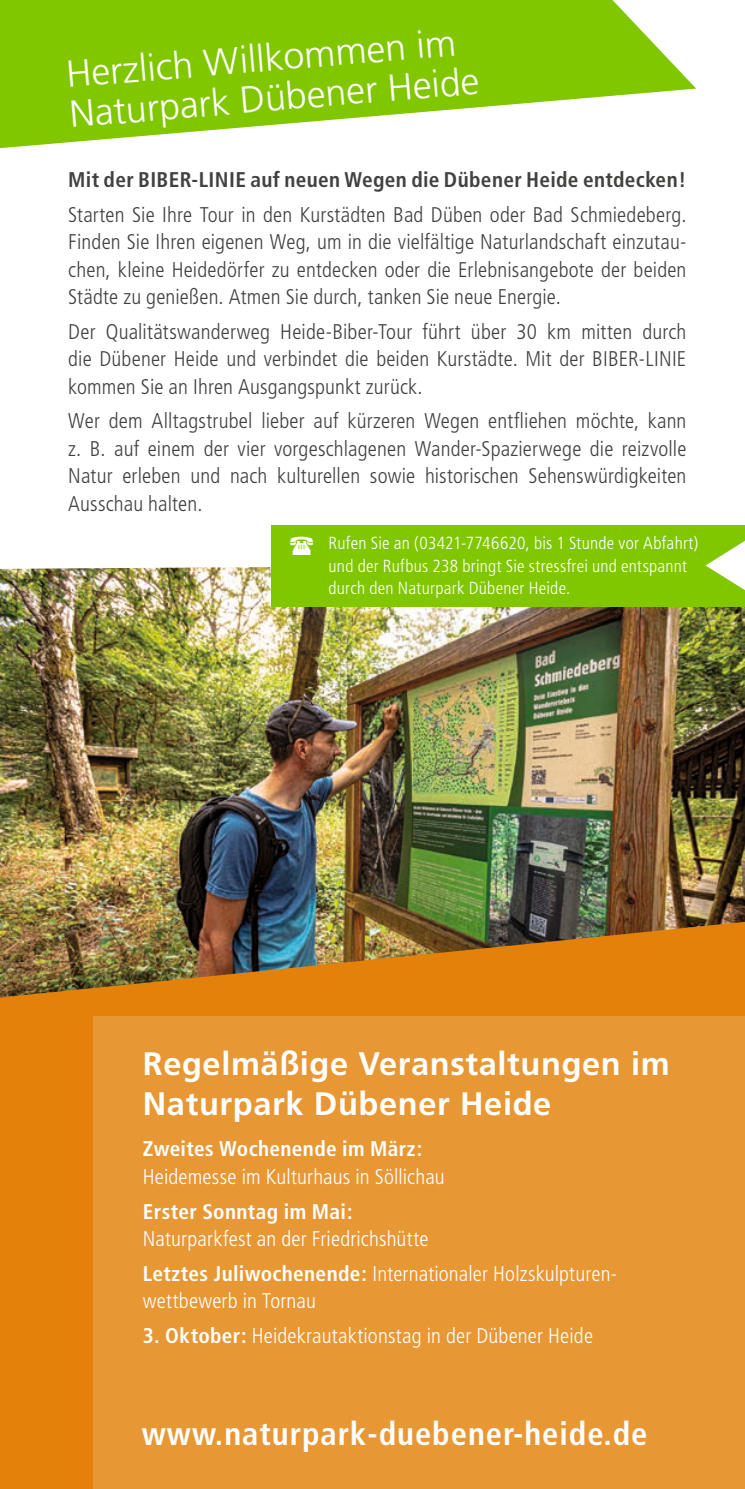
<style>
.page{position:relative;width:745px;height:1489px;background:#fff}
.page>*{position:absolute;margin:0;border:0;box-sizing:border-box;transform-origin:0 0}
.t1{font:300 37.5px/40px "Frutiger";color:#fff}
.t2{font:700 32.5px/40px "Frutiger";letter-spacing:.02em;color:#fff}
.t3{font:700 condensed 32.5px "Frutiger";letter-spacing:.03em;color:#fff}
.Fliesstext{font:300 condensed 21.25px/27.5px "Frutiger";letter-spacing:.005em;color:#414140;text-align:justify}
.Fliesstext-2{font:300 condensed 21.25px/27.5px "Frutiger";letter-spacing:.01em;color:#fff}
.Fliesstext-3{font:700 condensed 21.25px "Frutiger";letter-spacing:.015em;color:#414140}
.Fliesstext-4{font:300 condensed 17.5px/22.5px "Frutiger";letter-spacing:.015em;color:#fff}
.s1{font-weight:700}
</style>
<div class="page">
<img style="left:0;top:564px;width:744px;height:357px">
<img style="left:0;top:921px;width:744px;height:567px">
<svg style="left:0;top:0;width:695px;height:148px;fill:#80c700"></svg>
<div style="left:93px;top:1016px;width:651px;height:472px;background:#e89735"></div>
<div style="left:272px;top:525px;width:472px;height:81px;background:#80c700"></div>
<svg style="left:705px;top:541px;width:39px;height:49px"></svg>
<p class="t1" style="left:64px;top:55px;width:412px;rotate:-5deg">Herzlich Willkommen im<br>Naturpark Dübener Heide</p>
<p class="Fliesstext-3" style="left:68px;top:167px;width:619px">Mit der BIBER-LINIE auf neuen Wegen die Dübener Heide entdecken!</p>
<p class="Fliesstext" style="left:68px;top:201px;width:619px">Starten Sie Ihre Tour in den Kurstädten Bad Düben oder Bad Schmiedeberg.<br>Finden Sie Ihren eigenen Weg, um in die vielfältige Naturlandschaft einzutau&shy;chen, kleine Heidedörfer zu entdecken oder die Erlebnisangebote der beiden Städte zu genießen. Atmen Sie durch, tanken Sie neue Energie.</p>
<p class="Fliesstext" style="left:68px;top:318px;width:619px">Der Qualitätswanderweg Heide-Biber-Tour führt über 30 km mitten durch die Dübener Heide und verbindet die beiden Kurstädte. Mit der BIBER-LINIE kommen Sie an Ihren Ausgangspunkt zurück.</p>
<p class="Fliesstext" style="left:68px;top:407px;width:619px">Wer dem Alltagstrubel lieber auf kürzeren Wegen entfliehen möchte, kann z. B. auf einem der vier vorgeschlagenen Wander-Spazierwege die reizvolle Natur erleben und nach kulturellen sowie historischen Sehenswürdigkeiten Ausschau halten.</p>
<p class="Fliesstext-4" style="left:328px;top:532px;width:371px">Rufen Sie an (03421-7746620, bis 1 Stunde vor Abfahrt) und der Rufbus 238 bringt Sie stressfrei und entspannt durch den Naturpark Dübener Heide.</p>
<p class="t2" style="left:143px;top:1043px;width:528px">Regelmäßige Veranstaltungen im<br>Naturpark Dübener Heide</p>
<p class="Fliesstext-2" style="left:143px;top:1135px;width:303px"><span class="s1">Zweites Wochenende im März:<br></span>Heidemesse im Kulturhaus in Söllichau</p>
<p class="Fliesstext-2" style="left:143px;top:1197px;width:287px"><span class="s1">Erster Sonntag im Mai:<br></span>Naturparkfest an der Friedrichshütte</p>
<p class="Fliesstext-2" style="left:143px;top:1259px;width:475px"><span class="s1">Letztes Juliwochenende:</span> Internationaler Holzskulpturen&shy;wettbewerb in Tornau</p>
<p class="Fliesstext-2" style="left:143px;top:1321px;width:451px"><span class="s1">3. Oktober:</span> Heidekrautaktionstag in der Dübener Heide</p>
<p class="t3" style="left:142px;top:1414px;width:507px">www.naturpark-duebener-heide.de</p>
</div>
